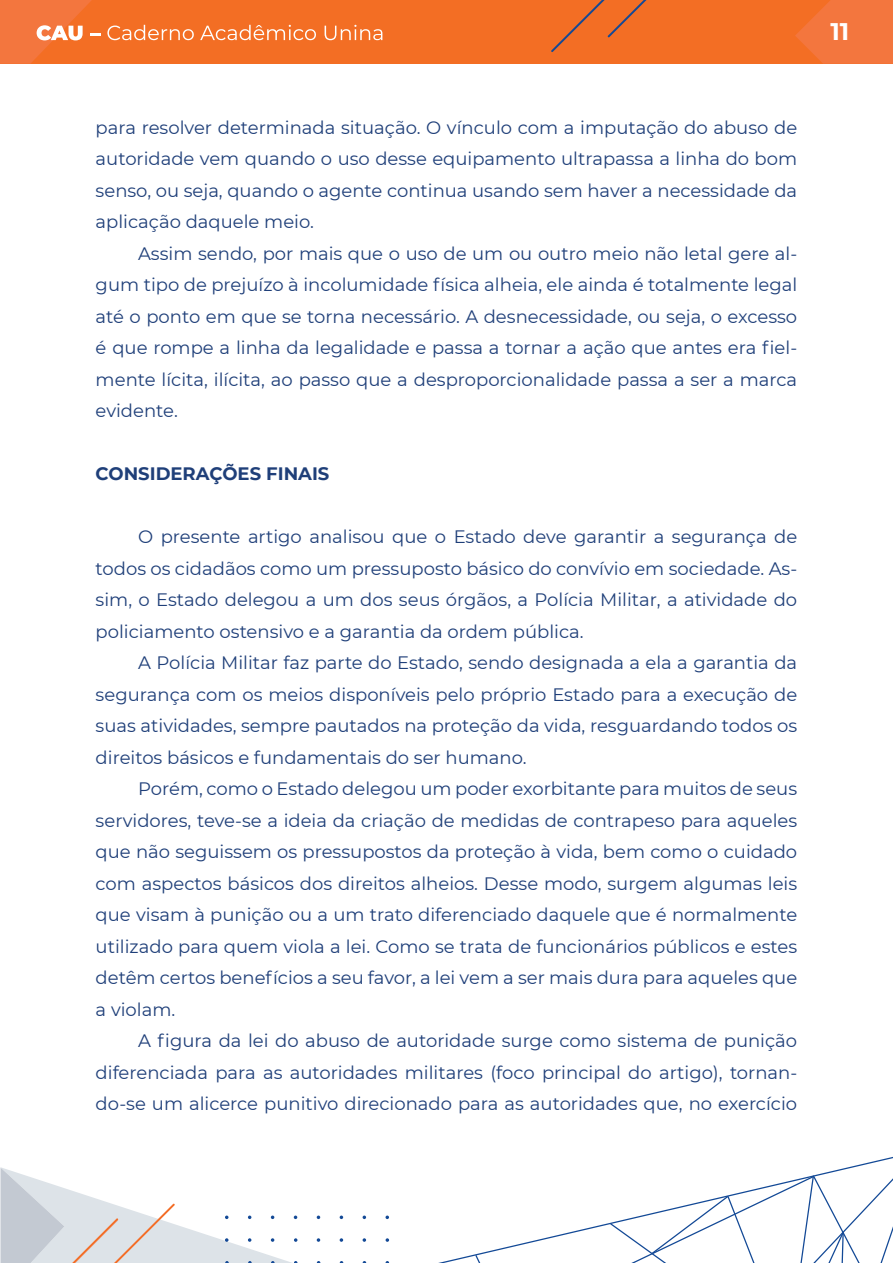
<style>
.page{position:relative;width:893px;height:1263px;background:#fff}
.page>*{position:absolute;margin:0;border:0;box-sizing:border-box;transform-origin:0 0}
.t1{font:700 24px "Montserrat";color:#fff}
.t2{font:18px/31.5px "Montserrat";color:#1f3f79;text-align:justify}
.t3{font:700 18px "Montserrat";color:#1f3f79}
</style>
<div class="page">
<div style="left:0;top:0;width:893px;height:64px;background:#f36e24"></div>
<svg style="left:795px;top:0;width:98px;height:64px"></svg>
<svg style="left:0;top:0;width:100px;height:64px"></svg>
<svg style="left:107px;top:25px;width:87px;height:15px"></svg>
<svg style="left:200px;top:25px;width:116px;height:15px"></svg>
<svg style="left:325px;top:25px;width:57px;height:15px"></svg>
<svg style="left:551px;top:0;width:96px;height:52px"></svg>
<svg style="left:438px;top:1156px;width:455px;height:107px"></svg>
<svg style="left:475px;top:1255px;width:5px;height:8px"></svg>
<svg style="left:610px;top:1175px;width:283px;height:88px"></svg>
<svg style="left:317px;top:1215px;width:3px;height:4px"></svg>
<svg style="left:340px;top:1215px;width:3px;height:4px"></svg>
<svg style="left:363px;top:1215px;width:3px;height:4px"></svg>
<svg style="left:385px;top:1215px;width:4px;height:4px"></svg>
<svg style="left:317px;top:1238px;width:3px;height:4px"></svg>
<svg style="left:340px;top:1238px;width:3px;height:4px"></svg>
<svg style="left:363px;top:1238px;width:3px;height:4px"></svg>
<svg style="left:386px;top:1238px;width:3px;height:4px"></svg>
<svg style="left:1px;top:1167px;width:296px;height:96px"></svg>
<p class="t2" style="left:96px;top:111px;width:703px">para resolver determinada situação. O vínculo com a imputação do abuso de autoridade vem quando o uso desse equipamento ultrapassa a linha do bom senso, ou seja, quando o agente continua usando sem haver a necessidade da aplicação daquele meio.</p>
<p class="t2" style="left:96px;top:237px;width:703px;text-indent:43px">Assim sendo, por mais que o uso de um ou outro meio não letal gere al&shy;gum tipo de prejuízo à incolumidade física alheia, ele ainda é totalmente legal até o ponto em que se torna necessário. A desnecessidade, ou seja, o excesso é que rompe a linha da legalidade e passa a tornar a ação que antes era fiel&shy;mente lícita, ilícita, ao passo que a desproporcionalidade passa a ser a marca evidente.</p>
<p class="t3" style="left:96px;top:461px;width:235px">CONSIDERAÇÕES FINAIS</p>
<p class="t2" style="left:96px;top:520px;width:703px;text-indent:43px">O presente artigo analisou que o Estado deve garantir a segurança de todos os cidadãos como um pressuposto básico do convívio em sociedade. As&shy;sim, o Estado delegou a um dos seus órgãos, a Polícia Militar, a atividade do policiamento ostensivo e a garantia da ordem pública.</p>
<p class="t2" style="left:96px;top:646px;width:703px;text-indent:43px">A Polícia Militar faz parte do Estado, sendo designada a ela a garantia da segurança com os meios disponíveis pelo próprio Estado para a execução de suas atividades, sempre pautados na proteção da vida, resguardando todos os direitos básicos e fundamentais do ser humano.</p>
<p class="t2" style="left:96px;top:772px;width:703px;text-indent:43px">Porém, como o Estado delegou um poder exorbitante para muitos de seus servidores, teve-se a ideia da criação de medidas de contrapeso para aqueles que não seguissem os pressupostos da proteção à vida, bem como o cuidado com aspectos básicos dos direitos alheios. Desse modo, surgem algumas leis que visam à punição ou a um trato diferenciado daquele que é normalmente utilizado para quem viola a lei. Como se trata de funcionários públicos e estes detêm certos benefícios a seu favor, a lei vem a ser mais dura para aqueles que a violam.</p>
<p class="t2" style="left:96px;top:1024px;width:703px;text-indent:43px">A figura da lei do abuso de autoridade surge como sistema de punição diferenciada para as autoridades militares (foco principal do artigo), tornan&shy;do-se um alicerce punitivo direcionado para as autoridades que, no exercício</p>
<h1 class="t1" style="left:830px;top:14px;width:20px">11</h1>
</div>
